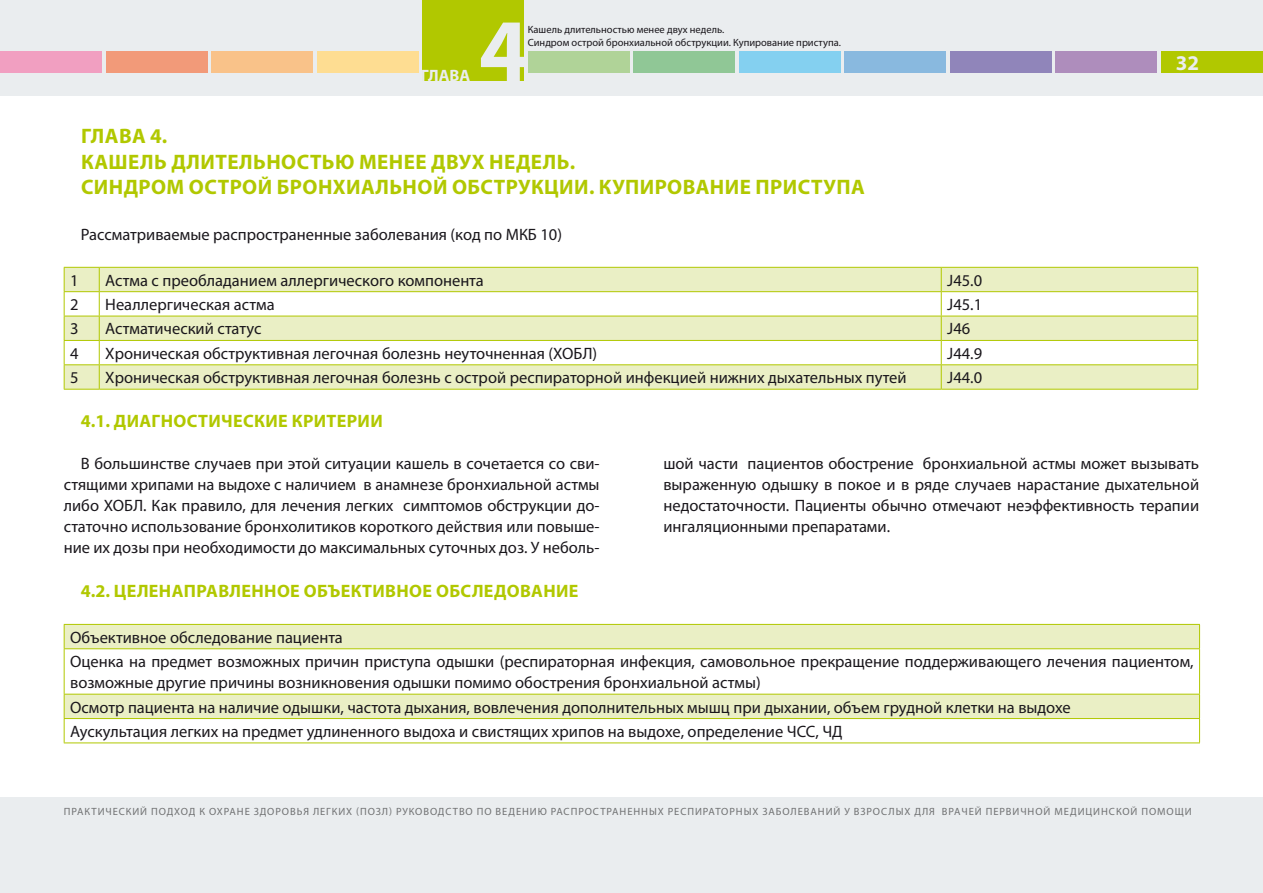
<style>
.page{position:relative;width:1263px;height:893px;background:#eaedef}
.page>*{position:absolute;margin:0;border:0;box-sizing:border-box;transform-origin:0 0}
.t1{font:700 90px "Myriad Pro";color:#eaedef}
.t2{font:700 21px/25.2px "Myriad Pro";letter-spacing:.02em;color:#b1c800}
.t3{font:700 21px "Myriad Pro";color:#eaedef}
.t4{font:700 18px "Myriad Pro";letter-spacing:.02em;color:#b1c800}
.t5{font:16.5px/21px "Myriad Pro";color:#1a171c;text-align:justify}
.t6{font:700 16.5px "Myriad Pro";color:#eaedef}
.t7{font:10.5px "Myriad Pro";letter-spacing:.09em;color:#707172}
.t8{font:10.5px/12.6px "Myriad Pro";color:#1a171c}
</style>
<div class="page">
<div style="left:0;top:96px;width:1263px;height:701px;background:#fff"></div>
<div style="left:0;top:51px;width:102px;height:22px;background:#f19fc1"></div>
<div style="left:106px;top:51px;width:101px;height:22px;background:#f29a79"></div>
<div style="left:422px;top:0;width:102px;height:81px;background:#b1c800"></div>
<div style="left:528px;top:51px;width:102px;height:22px;background:#b0d398"></div>
<div style="left:633px;top:51px;width:102px;height:22px;background:#90c796"></div>
<div style="left:739px;top:51px;width:102px;height:22px;background:#84d0f0"></div>
<div style="left:844px;top:51px;width:102px;height:22px;background:#89b9df"></div>
<div style="left:950px;top:51px;width:102px;height:22px;background:#9085ba"></div>
<div style="left:1055px;top:51px;width:102px;height:22px;background:#ae8dbc"></div>
<div style="left:1161px;top:51px;width:102px;height:22px;background:#b1c800"></div>
<div style="left:211px;top:51px;width:102px;height:22px;background:#f9c289"></div>
<div style="left:317px;top:51px;width:102px;height:22px;background:#fedd92"></div>
<svg style="left:65px;top:268px;width:1132px;height:121px;fill:#eaefc5"></svg>
<hr style="left:64px;top:267px;width:35px;height:1px;background:#b1c800">
<hr style="left:99px;top:267px;width:842px;height:1px;background:#b1c800">
<hr style="left:941px;top:267px;width:257px;height:1px;background:#b1c800">
<hr style="left:64px;top:291px;width:35px;height:1px;background:#b1c800">
<hr style="left:99px;top:291px;width:842px;height:1px;background:#b1c800">
<hr style="left:941px;top:291px;width:257px;height:1px;background:#b1c800">
<hr style="left:64px;top:316px;width:35px;height:1px;background:#b1c800">
<hr style="left:99px;top:316px;width:842px;height:1px;background:#b1c800">
<hr style="left:941px;top:316px;width:257px;height:1px;background:#b1c800">
<hr style="left:64px;top:340px;width:35px;height:1px;background:#b1c800">
<hr style="left:99px;top:340px;width:842px;height:1px;background:#b1c800">
<hr style="left:941px;top:340px;width:257px;height:1px;background:#b1c800">
<hr style="left:64px;top:364px;width:35px;height:1px;background:#b1c800">
<svg style="left:64px;top:268px;width:1px;height:121px"></svg>
<hr style="left:99px;top:364px;width:842px;height:1px;background:#b1c800">
<svg style="left:99px;top:268px;width:1px;height:121px"></svg>
<hr style="left:941px;top:364px;width:257px;height:1px;background:#b1c800">
<svg style="left:941px;top:268px;width:1px;height:121px"></svg>
<svg style="left:1197px;top:268px;width:1px;height:121px"></svg>
<hr style="left:64px;top:389px;width:35px;height:1px;background:#b1c800">
<hr style="left:99px;top:389px;width:842px;height:1px;background:#b1c800">
<hr style="left:941px;top:389px;width:257px;height:1px;background:#b1c800">
<svg style="left:65px;top:625px;width:1134px;height:93px;fill:#eaefc5"></svg>
<hr style="left:64px;top:624px;width:1136px;height:1px;background:#b1c800">
<svg style="left:64px;top:625px;width:1px;height:23px"></svg>
<svg style="left:1199px;top:625px;width:1px;height:23px"></svg>
<hr style="left:64px;top:648px;width:1136px;height:1px;background:#b1c800">
<hr style="left:64px;top:649px;width:1px;height:45px;background:#b1c800">
<hr style="left:1199px;top:649px;width:1px;height:45px;background:#b1c800">
<hr style="left:64px;top:694px;width:1136px;height:1px;background:#b1c800">
<hr style="left:64px;top:718px;width:1136px;height:1px;background:#b1c800">
<svg style="left:64px;top:694px;width:1px;height:48px"></svg>
<svg style="left:1199px;top:694px;width:1px;height:48px"></svg>
<hr style="left:64px;top:742px;width:1136px;height:1px;background:#b1c800">
<p class="t6" style="left:421px;top:65px;width:51px">ГЛАВА</p>
<h1 class="t1" style="left:479px;top:-8px;width:51px">4</h1>
<p class="t8" style="left:528px;top:23px;width:315px">Кашель длительностью менее двух недель.<br>Синдром острой бронхиальной обструкции. Купирование приступа.</p>
<p class="t2" style="left:81px;top:123px;width:785px">Глава 4.<br>Кашель длительностью менее двух недель.<br>Синдром острой бронхиальной обструкции. Купирование приступа</p>
<p class="t5" style="left:81px;top:224px;width:483px">Рассматриваемые распространенные заболевания (код по МКБ 10)</p>
<p class="t3" style="left:1176px;top:49px;width:25px">32</p>
<p class="t5" style="left:70px;top:269px;width:10px">1</p>
<p class="t5" style="left:105px;top:269px;width:380px">Астма с преобладанием аллергического компонента</p>
<p class="t5" style="left:947px;top:269px;width:36px">J45.0</p>
<p class="t5" style="left:70px;top:294px;width:10px">2</p>
<p class="t5" style="left:105px;top:294px;width:171px">Неаллергическая астма</p>
<p class="t5" style="left:947px;top:294px;width:36px">J45.1</p>
<p class="t5" style="left:70px;top:318px;width:10px">3</p>
<p class="t5" style="left:105px;top:318px;width:158px">Астматический статус</p>
<p class="t5" style="left:947px;top:318px;width:25px">J46</p>
<p class="t5" style="left:70px;top:342px;width:10px">4</p>
<p class="t5" style="left:105px;top:342px;width:493px">Хроническая обструктивная легочная болезнь неуточненная (ХОБЛ)</p>
<p class="t5" style="left:947px;top:342px;width:36px">J44.9</p>
<p class="t5" style="left:70px;top:367px;width:10px">5</p>
<p class="t5" style="left:105px;top:367px;width:803px">Хроническая обструктивная легочная болезнь c острой респираторной инфекцией нижних дыхательных путей</p>
<p class="t5" style="left:947px;top:367px;width:36px">J44.0</p>
<p class="t4" style="left:81px;top:409px;width:304px">4.1. Диагностические критерии</p>
<p class="t5" style="left:64px;top:452px;width:537px;text-indent:17px">В большинстве случаев при этой ситуации кашель в сочетается со сви&shy;стящими хрипами на выдохе с наличием в анамнезе бронхиальной астмы либо ХОБЛ. Как правило, для лечения легких симптомов обструкции до&shy;статочно использование бронхолитиков короткого действия или повыше&shy;ние их дозы при необходимости до максимальных суточных доз. У неболь-</p>
<p class="t5" style="left:663px;top:452px;width:537px">шой части пациентов обострение бронхиальной астмы может вызывать выраженную одышку в покое и в ряде случаев нарастание дыхательной недостаточности. Пациенты обычно отмечают неэффективность терапии ингаляционными препаратами.</p>
<p class="t4" style="left:81px;top:579px;width:499px">4.2. Целенаправленное объективное обследование</p>
<p class="t5" style="left:70px;top:625px;width:1125px;line-height:24.3px">Объективное обследование пациента<br>Оценка на предмет возможных причин приступа одышки (респираторная инфекция, самовольное прекращение поддерживающего лечения пациентом,</p>
<p class="t5" style="left:70px;top:670px;width:1002px;line-height:24.3px;text-align:left">возможные другие причины возникновения одышки помимо обострения бронхиальной астмы)<br>Осмотр пациента на наличие одышки, частота дыхания, вовлечения дополнительных мышц при дыхании, объем грудной клетки на выдохе<br>Аускультация легких на предмет удлиненного выдоха и свистящих хрипов на выдохе, определение ЧСС, ЧД</p>
<p class="t7" style="left:64px;top:805px;width:312px">Практический подход к охране здоровья легких (ПОЗЛ</p>
<p class="t7" style="left:389px;top:805px;width:804px">) Руководство по ведению расп ространенных респ ираторных заболеваний у взрослых для врачей первичной медицинской помощи</p>
</div>
